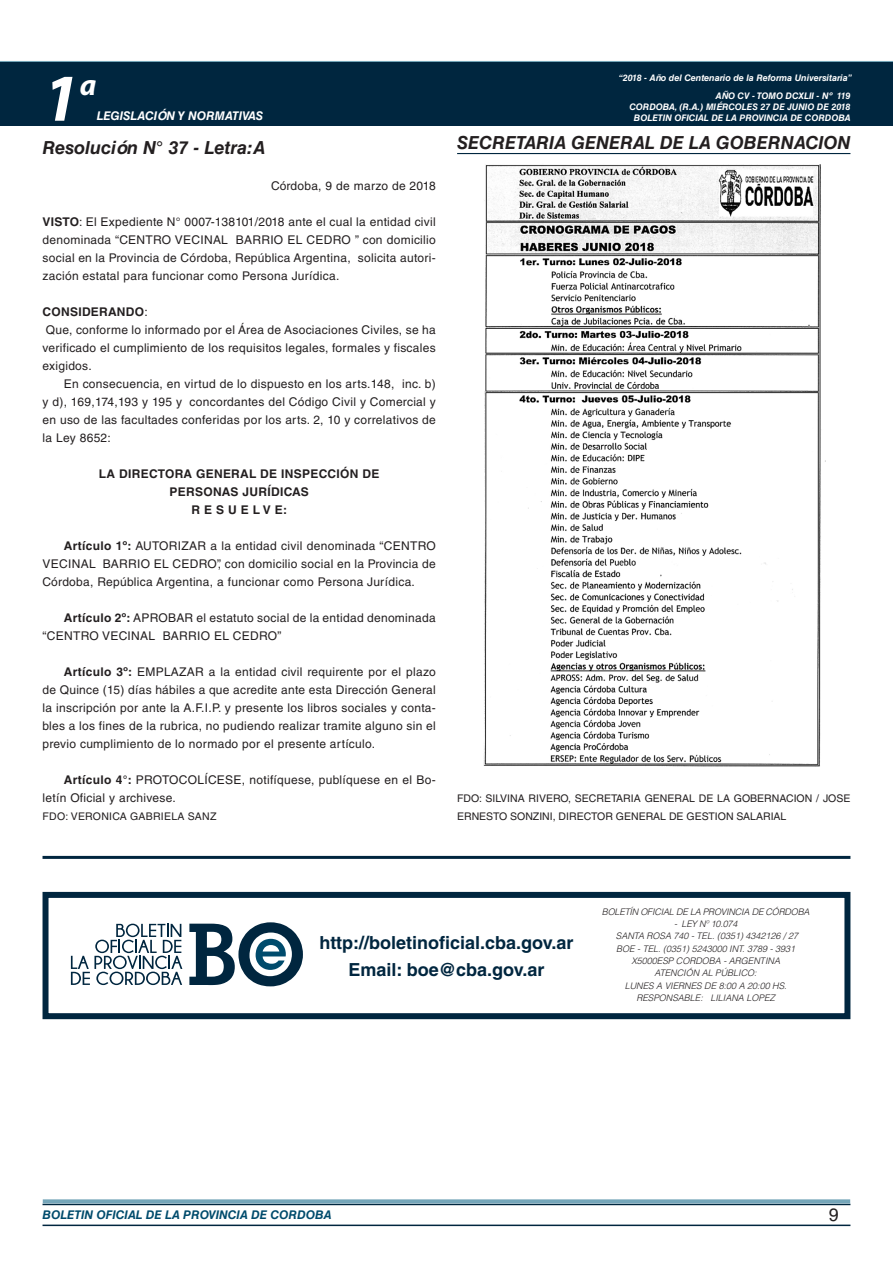
<style>
.page{position:relative;width:893px;height:1263px;background:#fff}
.page>*{position:absolute;margin:0;border:0;box-sizing:border-box;transform-origin:0 0}
.t1{font:italic 700 67.5px "Myriad Pro";color:#fff}
.t2{font:italic 700 30px "Myriad Pro";color:#fff}
.RESUELVE{font:700 18px "Helvetica LT Std";color:#00263f}
.NOMBRE_DE_MINISTERIO{font:italic 700 18px "Helvetica LT Std";color:#231f20}
.DOC__N{font:italic 700 18px "Helvetica LT Std";color:#231f20}
.t3{font:18px "Helvetica LT Std";color:#231f20}
.TEXTO_BASE{font:12px/18px "Helvetica LT Std";letter-spacing:.025em;color:#231f20;text-align:justify}
.TEXTO_BASE-2{font:700 12px "Helvetica LT Std";letter-spacing:.025em;color:#231f20}
.t4{font:italic 700 12px "Helvetica LT Std";color:#004b6c}
.t5{font:italic 700 12px "Helvetica LT Std";color:#fff}
.FIRMA{font:10.5px/18px "Helvetica LT Std";color:#231f20}
.TEXTO_BASE-3{font:10.5px "Helvetica LT Std";letter-spacing:.025em;color:#231f20}
.TEXTO_REMATE_HOJA_FI{font:italic 300 9px "Helvetica LT Std";color:#231f20}
.t6{font:italic 700 9px/10.8px "Helvetica LT Std";color:#fff;text-align:right}
.TEXTO_REMATE_HOJA_FI-2{font:italic 300 9px "Helvetica LT Std";letter-spacing:-.02em;color:#231f20}
.s1{font-weight:700}
.s2{font-weight:400}
</style>
<div class="page">
<div style="left:0;top:61px;width:893px;height:6px;background:#73a5b8"></div>
<div style="left:0;top:62px;width:893px;height:64px;background:#00263f"></div>
<hr style="left:43px;top:1224px;width:807px;height:2px;background:#00263f">
<div style="left:42px;top:1198px;width:809px;height:8px;background:#fff;opacity:.75"></div>
<hr style="left:457px;top:153px;width:393px;height:1px;background:#00263f">
<img style="left:483px;top:164px;width:343px;height:603px">
<div style="left:43px;top:892px;width:807px;height:127px;border:6px solid #00263f"></div>
<svg style="left:189px;top:922px;width:114px;height:64px"></svg>
<svg style="left:71px;top:924px;width:111px;height:61px"></svg>
<hr style="left:43px;top:856px;width:807px;height:3px;background:#00263f">
<h1 class="t1" style="left:43px;top:54px;width:38px">1</h1>
<h2 class="t2" style="left:80px;top:66px;width:18px">a</h2>
<p class="t5" style="left:97px;top:109px;width:168px">LEGISLACIÓN Y NORMATIVAS</p>
<p class="DOC__N" style="left:43px;top:136px;width:224px">Resolución N° 37 - Letra:A</p>
<p class="TEXTO_BASE" style="left:271px;top:177px;width:166px">Córdoba, 9 de marzo de 2018</p>
<p class="TEXTO_BASE" style="left:43px;top:213px;width:395px"><span class="s1">VISTO</span>: El Expediente N° 0007-138101/2018 ante el cual la entidad civil denominada “CENTRO VECINAL BARRIO EL CEDRO ” con domicilio social en la Provincia de Córdoba, República Argentina, solicita autori&shy;zación estatal para funcionar como Persona Jurídica.</p>
<p class="TEXTO_BASE-2" style="left:43px;top:304px;width:107px">CONSIDERANDO<span class="s2">:</span></p>
<p class="TEXTO_BASE" style="left:43px;top:321px;width:395px">Que, conforme lo informado por el Área de Asociaciones Civiles, se ha verificado el cumplimiento de los requisitos legales, formales y fiscales exigidos.</p>
<p class="TEXTO_BASE" style="left:43px;top:375px;width:395px;text-indent:21px">En consecuencia, en virtud de lo dispuesto en los arts.148, inc. b) y d), 169,174,193 y 195 y concordantes del Código Civil y Comercial y en uso de las facultades conferidas por los arts. 2, 10 y correlativos de la Ley 8652:</p>
<p class="TEXTO_BASE-2" style="left:99px;top:466px;width:282px">LA DIRECTORA GENERAL DE INSPECCIÓN DE</p>
<p class="TEXTO_BASE-2" style="left:169px;top:484px;width:141px">PERSONAS JURÍDICAS</p>
<p class="TEXTO_BASE-2" style="left:192px;top:502px;width:97px">R E S U E L V E:</p>
<p class="TEXTO_BASE" style="left:43px;top:537px;width:395px;text-indent:21px"><span class="s1">Artículo 1º:</span> AUTORIZAR a la entidad civil denominada “CENTRO VECINAL BARRIO EL CEDRO”, con domicilio social en la Provincia de Córdoba, República Argentina, a funcionar como Persona Jurídica.</p>
<p class="TEXTO_BASE" style="left:43px;top:609px;width:395px;text-indent:21px"><span class="s1">Artículo 2º:</span> APROBAR el estatuto social de la entidad denominada “CENTRO VECINAL BARRIO EL CEDRO”</p>
<p class="TEXTO_BASE" style="left:43px;top:663px;width:395px;text-indent:21px"><span class="s1">Artículo 3º:</span> EMPLAZAR a la entidad civil requirente por el plazo de Quince (15) días hábiles a que acredite ante esta Dirección General la inscripción por ante la A.F.I.P. y presente los libros sociales y conta&shy;bles a los fines de la rubrica, no pudiendo realizar tramite alguno sin el previo cumplimiento de lo normado por el presente artículo.</p>
<p class="TEXTO_BASE" style="left:43px;top:771px;width:395px;text-indent:21px"><span class="s1">Artículo 4°:</span> PROTOCOLÍCESE, notifíquese, publíquese en el Bo&shy;letín Oficial y archivese.</p>
<p class="TEXTO_BASE-3" style="left:43px;top:810px;width:175px">FDO: VERONICA GABRIELA SANZ</p>
<p class="t6" style="left:619px;top:72px;width:235px">“2018 - Año del Centenario de la Reforma Universitaria”</p>
<p class="t6" style="left:629px;top:91px;width:223px">AÑO CV - TOMO DCXLII - Nº 119<br>CORDOBA, (R.A.) MIÉRCOLES 27 DE JUNIO DE 2018<br>BOLETIN OFICIAL DE LA PROVINCIA DE CORDOBA</p>
<p class="NOMBRE_DE_MINISTERIO" style="left:457px;top:131px;width:395px">SECRETARIA GENERAL DE LA GOBERNACION</p>
<p class="FIRMA" style="left:457px;top:789px;width:395px">FDO: SILVINA RIVERO, SECRETARIA GENERAL DE LA GOBERNACION / JOSE<br>ERNESTO SONZINI, DIRECTOR GENERAL DE GESTION SALARIAL</p>
<p class="RESUELVE" style="left:320px;top:931px;width:255px">http://boletinoficial.cba.gov.ar</p>
<p class="RESUELVE" style="left:348px;top:958px;width:198px">Email: boe@cba.gov.ar</p>
<p class="TEXTO_REMATE_HOJA_FI-2" style="left:602px;top:906px;width:209px">BOLETÍN OFICIAL DE LA PROVINCIA DE CÓRDOBA</p>
<p class="TEXTO_REMATE_HOJA_FI-2" style="left:674px;top:918px;width:65px">- LEY Nº 10.074</p>
<p class="TEXTO_REMATE_HOJA_FI" style="left:616px;top:930px;width:184px">SANTA ROSA 740 - TEL. (0351) 4342126 / 27</p>
<p class="TEXTO_REMATE_HOJA_FI" style="left:616px;top:943px;width:181px">BOE - TEL. (0351) 5243000 INT. 3789 - 3931</p>
<p class="TEXTO_REMATE_HOJA_FI" style="left:631px;top:955px;width:150px">X5000ESP CORDOBA - ARGENTINA</p>
<p class="TEXTO_REMATE_HOJA_FI" style="left:655px;top:967px;width:104px">ATENCIÓN AL PÚBLICO:</p>
<p class="TEXTO_REMATE_HOJA_FI" style="left:625px;top:980px;width:164px">LUNES A VIERNES DE 8:00 A 20:00 HS.</p>
<p class="TEXTO_REMATE_HOJA_FI" style="left:636px;top:992px;width:140px">RESPONSABLE: LILIANA LOPEZ</p>
<p class="t4" style="left:43px;top:1208px;width:290px">BOLETIN OFICIAL DE LA PROVINCIA DE CORDOBA</p>
<h3 class="t3" style="left:829px;top:1204px;width:12px">9</h3>
</div>
